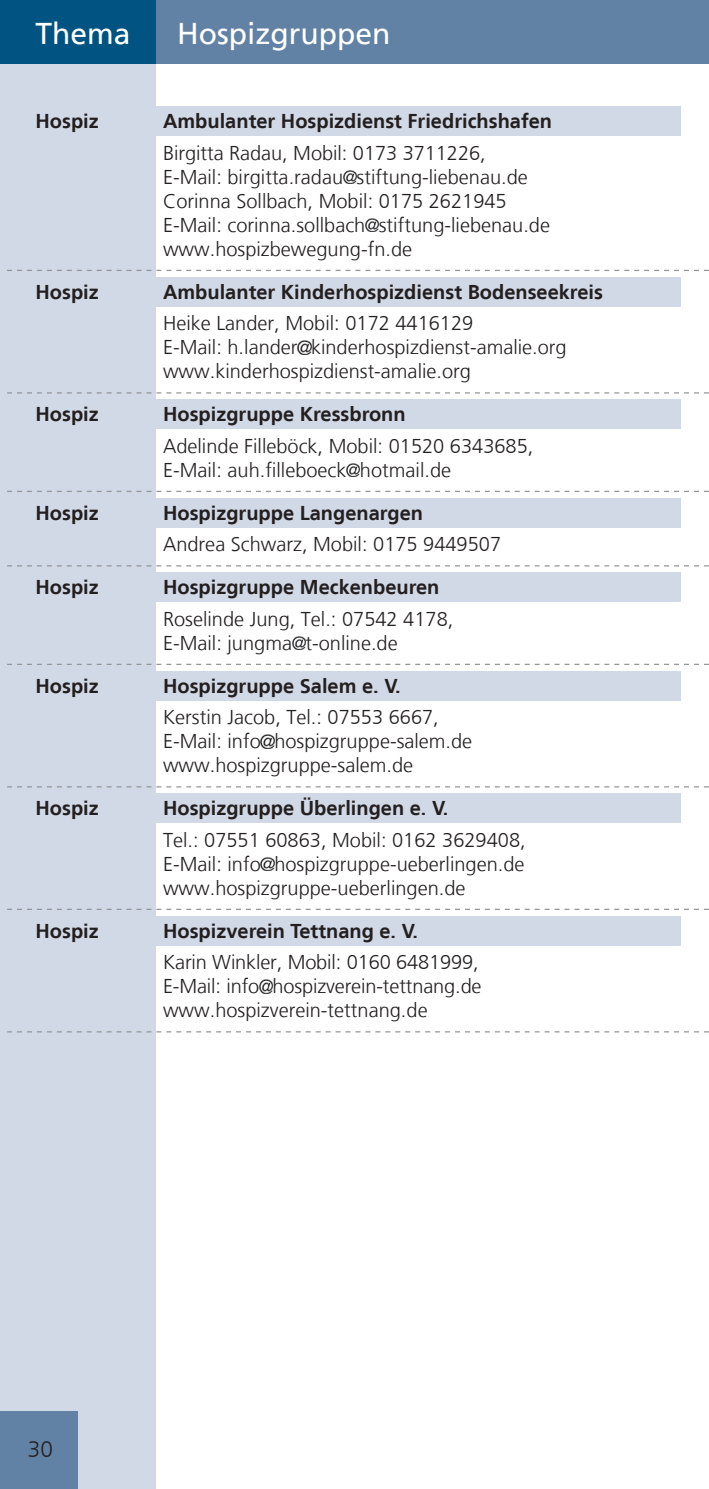
<style>
.page{position:relative;width:709px;height:1489px;background:#fff}
.page>*{position:absolute;margin:0;border:0;box-sizing:border-box;transform-origin:0 0}
.t1{font:30px "Frutiger LT";color:#fff}
.t2{font:300 22.5px "Frutiger LT";color:#231f20}
.Gruppentext{font:300 20px/24px "Frutiger LT";color:#231f20}
.Gruppenname{font:700 20px "Frutiger LT";color:#231f20}
.Thema{font:700 20px "Frutiger LT";color:#231f20}
</style>
<div class="page">
<div style="left:0;top:0;width:709px;height:64px;background:#6282a5"></div>
<div style="left:0;top:0;width:156px;height:1488px;background:#d2d9e6"></div>
<div style="left:0;top:0;width:156px;height:64px;background:#015381"></div>
<div style="left:156px;top:106px;width:524px;height:30px;background:#d2d9e6"></div>
<svg style="left:7px;top:270px;width:702px;height:1px"></svg>
<svg style="left:343px;top:170px;width:13px;height:13px"></svg>
<img style="left:365px;top:218px;width:14px;height:13px">
<div style="left:156px;top:277px;width:524px;height:30px;background:#d2d9e6"></div>
<svg style="left:7px;top:392px;width:702px;height:1px"></svg>
<img style="left:297px;top:340px;width:14px;height:14px">
<div style="left:156px;top:399px;width:524px;height:30px;background:#d2d9e6"></div>
<svg style="left:7px;top:491px;width:702px;height:1px"></svg>
<img style="left:346px;top:463px;width:14px;height:13px">
<div style="left:156px;top:498px;width:524px;height:29px;background:#d2d9e6"></div>
<svg style="left:7px;top:565px;width:702px;height:1px"></svg>
<div style="left:156px;top:572px;width:524px;height:30px;background:#d2d9e6"></div>
<svg style="left:7px;top:663px;width:702px;height:2px"></svg>
<svg style="left:292px;top:636px;width:13px;height:13px"></svg>
<div style="left:156px;top:670px;width:524px;height:30px;background:#d2d9e6"></div>
<svg style="left:7px;top:786px;width:702px;height:1px"></svg>
<img style="left:261px;top:734px;width:13px;height:14px">
<div style="left:156px;top:793px;width:524px;height:30px;background:#d2d9e6"></div>
<svg style="left:7px;top:908px;width:702px;height:1px"></svg>
<svg style="left:261px;top:857px;width:13px;height:13px"></svg>
<div style="left:156px;top:915px;width:524px;height:30px;background:#d2d9e6"></div>
<svg style="left:7px;top:1031px;width:702px;height:1px"></svg>
<img style="left:259px;top:979px;width:14px;height:14px">
<div style="left:0;top:1410px;width:78px;height:78px;background:#6282a5"></div>
<h1 class="t1" style="left:35px;top:16px;width:97px">Thema</h1>
<h1 class="t1" style="left:177px;top:16px;width:215px">Hospizgruppen</h1>
<p class="Thema" style="left:35px;top:110px;width:65px">Hospiz</p>
<p class="Gruppenname" style="left:163px;top:110px;width:390px">Ambulanter Hospizdienst Friedrichshafen</p>
<p class="Gruppentext" style="left:163px;top:141px;width:388px">Birgitta Radau, Mobil: 0173 3711226,<br>E-Mail: birgitta.radau stiftung-liebenau.de Corinna Sollbach, Mobil: 0175 2621945<br>E-Mail: corinna.sollbach stiftung-liebenau.de www.hospizbewegung-fn.de</p>
<p class="Thema" style="left:35px;top:280px;width:65px">Hospiz</p>
<p class="Gruppenname" style="left:163px;top:280px;width:441px">Ambulanter Kinderhospizdienst Bodenseekreis</p>
<p class="Gruppentext" style="left:163px;top:311px;width:405px">Heike Lander, Mobil: 0172 4416129<br>E-Mail: h.lander kinderhospizdienst-amalie.org www.kinderhospizdienst-amalie.org</p>
<p class="Thema" style="left:35px;top:403px;width:65px">Hospiz</p>
<p class="Gruppenname" style="left:163px;top:403px;width:244px">Hospizgruppe Kressbronn</p>
<p class="Gruppentext" style="left:163px;top:434px;width:372px">Adelinde Filleböck, Mobil: 01520 6343685,<br>E-Mail: auh.filleboeck hotmail.de</p>
<p class="Thema" style="left:35px;top:501px;width:65px">Hospiz</p>
<p class="Gruppenname" style="left:163px;top:501px;width:262px">Hospizgruppe Langenargen</p>
<p class="Gruppentext" style="left:163px;top:532px;width:339px">Andrea Schwarz, Mobil: 0175 9449507</p>
<p class="Thema" style="left:35px;top:575px;width:65px">Hospiz</p>
<p class="Gruppenname" style="left:163px;top:575px;width:278px">Hospizgruppe Meckenbeuren</p>
<p class="Gruppentext" style="left:163px;top:607px;width:292px">Roselinde Jung, Tel.: 07542 4178,<br>E-Mail: jungma t-online.de</p>
<p class="Thema" style="left:35px;top:674px;width:65px">Hospiz</p>
<p class="Gruppenname" style="left:163px;top:674px;width:239px">Hospizgruppe Salem e. V.</p>
<p class="Gruppentext" style="left:163px;top:705px;width:311px">Kerstin Jacob, Tel.: 07553 6667,<br>E-Mail: info hospizgruppe-salem.de www.hospizgruppe-salem.de</p>
<p class="Thema" style="left:35px;top:796px;width:65px">Hospiz</p>
<p class="Gruppenname" style="left:163px;top:796px;width:287px">Hospizgruppe Überlingen e. V.</p>
<p class="Gruppentext" style="left:163px;top:827px;width:364px;text-align:justify">Tel.: 07551 60863, Mobil: 0162 3629408, E-Mail: info hospizgruppe-ueberlingen.de www.hospizgruppe-ueberlingen.de</p>
<p class="Thema" style="left:35px;top:919px;width:65px">Hospiz</p>
<p class="Gruppenname" style="left:163px;top:919px;width:256px">Hospizverein Tettnang e. V.</p>
<p class="Gruppentext" style="left:163px;top:950px;width:320px">Karin Winkler, Mobil: 0160 6481999,<br>E-Mail: info hospizverein-tettnang.de www.hospizverein-tettnang.de</p>
<p class="t2" style="left:28px;top:1436px;width:27px">30</p>
</div>
